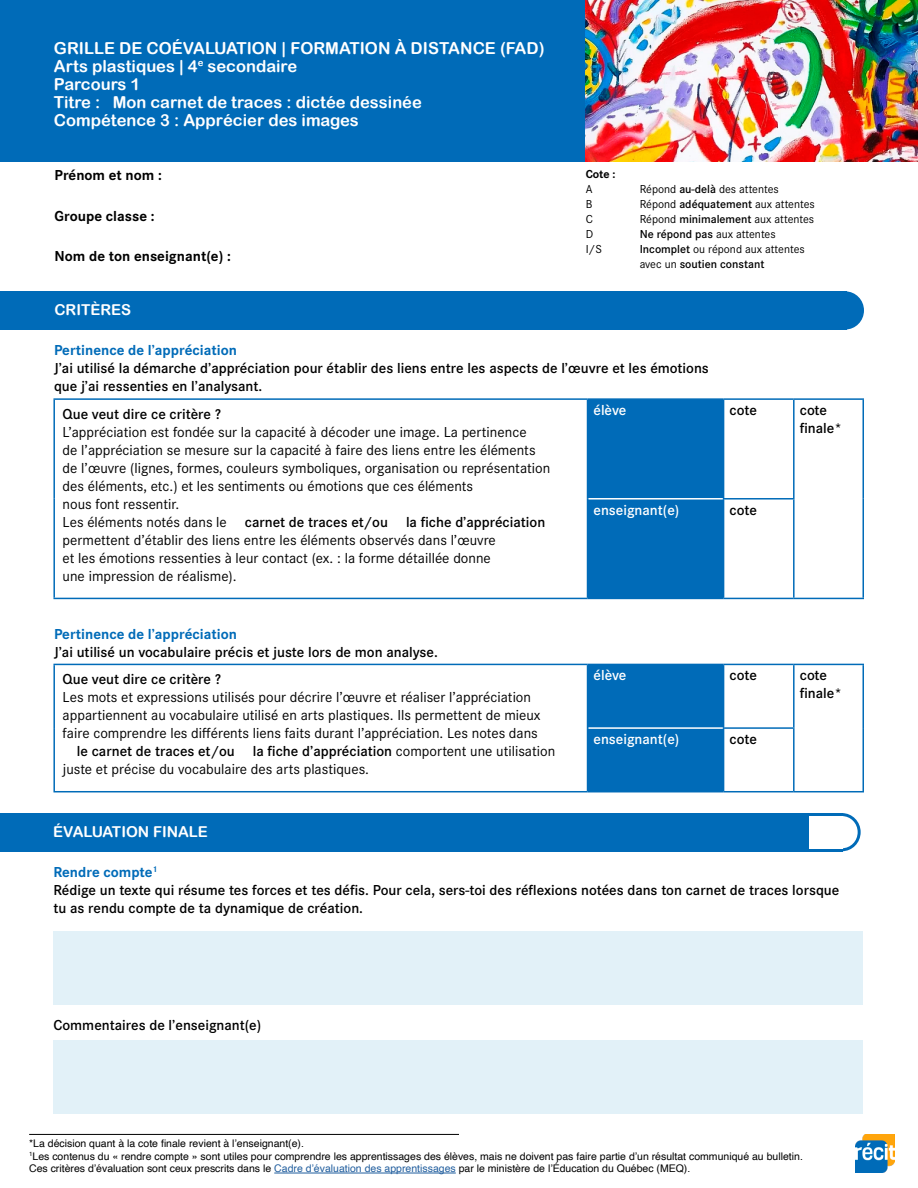
<style>
.page{position:relative;width:918px;height:1188px;background:#fff}
.page>*{position:absolute;margin:0;border:0;box-sizing:border-box;transform-origin:0 0}
.t1{font:16.5px/18px "Arial Rounded MT Bold";color:#fff}
.t2{font:15px/18px "Corporate S Pro";color:#000}
.t3{font:600 15px/18px "Corporate S Pro";color:#000}
.t4{font:700 15px "Corporate S Pro";color:#006bb8}
.t5{font:700 15px "Corporate S Pro";color:#000}
.t6{font:600 15px "Corporate S Pro";color:#fff}
.t7{font:15px "Arial Rounded MT Bold";color:#fff}
.t8{font:12px/15px "Corporate S Pro";color:#000}
.t9{font:600 12px "Corporate S Pro";color:#000}
.t10{font:700 12px "Corporate S Pro";color:#000}
.t11{font:10.5px/12.6px "Helvetica";color:#000}
.s1{font-weight:600}
.s2{font-weight:400}
.s3{font-weight:700;color:#006bb8}
.s4{color:#215e9e}
</style>
<div class="page">
<img style="left:856px;top:1134px;width:38px;height:38px">
<hr style="left:274px;top:1173px;width:182px;height:1px;background:#215e9e">
<hr style="left:29px;top:1134px;width:430px;height:1px;background:#000">
<div style="left:0;top:0;width:918px;height:161px;background:#006bb8"></div>
<img style="left:585px;top:0;width:333px;height:161px">
<div style="left:0;top:291px;width:847px;height:39px;background:#006bb8"></div>
<div style="left:826px;top:291px;width:38px;height:39px;background:#006bb8;border-radius:50%"></div>
<div style="left:588px;top:400px;width:135px;height:198px;background:#006bb8"></div>
<hr style="left:53px;top:398px;width:535px;height:2px;background:#006bb8">
<hr style="left:53px;top:400px;width:2px;height:99px;background:#006bb8">
<hr style="left:53px;top:499px;width:2px;height:99px;background:#006bb8">
<hr style="left:53px;top:598px;width:535px;height:1px;background:#006bb8">
<hr style="left:724px;top:398px;width:70px;height:2px;background:#006bb8">
<hr style="left:794px;top:398px;width:70px;height:2px;background:#006bb8">
<hr style="left:793px;top:400px;width:2px;height:98px;background:#006bb8">
<hr style="left:862px;top:400px;width:2px;height:99px;background:#006bb8">
<hr style="left:723px;top:498px;width:72px;height:2px;background:#006bb8">
<hr style="left:793px;top:500px;width:2px;height:98px;background:#006bb8">
<hr style="left:862px;top:499px;width:2px;height:99px;background:#006bb8">
<hr style="left:724px;top:598px;width:70px;height:1px;background:#006bb8">
<hr style="left:794px;top:598px;width:70px;height:1px;background:#006bb8">
<hr style="left:588px;top:498px;width:135px;height:2px;background:#fff">
<hr style="left:588px;top:398px;width:136px;height:2px;background:#006bb8">
<hr style="left:587px;top:400px;width:1px;height:99px;background:#006bb8">
<hr style="left:723px;top:400px;width:1px;height:98px;background:#006bb8">
<hr style="left:587px;top:499px;width:1px;height:99px;background:#006bb8">
<hr style="left:723px;top:500px;width:1px;height:98px;background:#006bb8">
<hr style="left:588px;top:598px;width:136px;height:1px;background:#006bb8">
<div style="left:588px;top:665px;width:135px;height:126px;background:#006bb8"></div>
<hr style="left:53px;top:664px;width:535px;height:1px;background:#006bb8">
<hr style="left:53px;top:665px;width:2px;height:63px;background:#006bb8">
<hr style="left:53px;top:728px;width:2px;height:63px;background:#006bb8">
<hr style="left:53px;top:791px;width:535px;height:1px;background:#006bb8">
<hr style="left:724px;top:664px;width:70px;height:1px;background:#006bb8">
<hr style="left:794px;top:664px;width:70px;height:1px;background:#006bb8">
<hr style="left:793px;top:665px;width:2px;height:62px;background:#006bb8">
<hr style="left:862px;top:665px;width:2px;height:63px;background:#006bb8">
<hr style="left:723px;top:727px;width:72px;height:2px;background:#006bb8">
<hr style="left:793px;top:729px;width:2px;height:62px;background:#006bb8">
<hr style="left:862px;top:728px;width:2px;height:63px;background:#006bb8">
<hr style="left:724px;top:791px;width:70px;height:1px;background:#006bb8">
<hr style="left:794px;top:791px;width:70px;height:1px;background:#006bb8">
<hr style="left:588px;top:727px;width:135px;height:2px;background:#fff">
<hr style="left:588px;top:664px;width:136px;height:1px;background:#006bb8">
<hr style="left:587px;top:665px;width:1px;height:63px;background:#006bb8">
<hr style="left:723px;top:665px;width:1px;height:62px;background:#006bb8">
<hr style="left:587px;top:728px;width:1px;height:63px;background:#006bb8">
<hr style="left:723px;top:729px;width:1px;height:62px;background:#006bb8">
<hr style="left:588px;top:791px;width:136px;height:1px;background:#006bb8">
<div style="left:0;top:813px;width:842px;height:38px;background:#006bb8"></div>
<div style="left:823px;top:813px;width:38px;height:38px;border:3px solid #006bb8;border-radius:50%"></div>
<div style="left:809px;top:816px;width:33px;height:32px;background:#fff"></div>
<div style="left:53px;top:1040px;width:810px;height:74px;background:#e2f1f8"></div>
<div style="left:53px;top:931px;width:810px;height:74px;background:#e2f1f8"></div>
<p class="t1" style="left:54px;top:38px;width:492px">GRILLE DE COÉVALUATION | FORMATION À DISTANCE (FAD)<br>Arts plastiques | 4<sup>e</sup> secondaire<br>Parcours 1<br>Titre : Mon carnet de traces : dictée dessinée<br>Compétence 3 : Apprécier des images</p>
<p class="t5" style="left:55px;top:163px;width:109px">Prénom et nom :</p>
<p class="t5" style="left:55px;top:204px;width:102px">Groupe classe :</p>
<p class="t5" style="left:55px;top:244px;width:178px">Nom de ton enseignant(e) :</p>
<p class="t7" style="left:55px;top:301px;width:78px">CRITÈRES</p>
<p class="t10" style="left:586px;top:165px;width:31px">Cote :</p>
<p class="t8" style="left:586px;top:181px;width:8px">A</p>
<p class="t8" style="left:640px;top:181px;width:141px">Répond <span class="s1">au-delà</span> des attentes</p>
<p class="t8" style="left:586px;top:196px;width:8px">B</p>
<p class="t8" style="left:640px;top:196px;width:177px">Répond <span class="s1">adéquatement</span> aux attentes</p>
<p class="t8" style="left:586px;top:211px;width:9px">C</p>
<p class="t8" style="left:640px;top:211px;width:176px">Répond <span class="s1">minimalement</span> aux attentes</p>
<p class="t8" style="left:586px;top:226px;width:9px">D</p>
<p class="t9" style="left:640px;top:225px;width:137px">Ne répond pas <span class="s2">aux attentes</span></p>
<p class="t8" style="left:586px;top:241px;width:18px">I/S</p>
<p class="t8" style="left:640px;top:241px;width:167px"><span class="s1">Incomplet</span> ou répond aux attentes avec un <span class="s1">soutien constant</span></p>
<p class="t4" style="left:54px;top:338px;width:185px">Pertinence de l’appréciation</p>
<p class="t3" style="left:54px;top:358px;width:656px">J’ai utilisé la démarche d’appréciation pour établir des liens entre les aspects de l’œuvre et les émotions que j’ai ressenties en l’analysant.</p>
<p class="t3" style="left:63px;top:404px;width:160px">Que veut dire ce critère ?</p>
<p class="t2" style="left:63px;top:422px;width:489px">L’appréciation est fondée sur la capacité à décoder une image. La pertinence<br>de l’appréciation se mesure sur la capacité à faire des liens entre les éléments de l’œuvre (lignes, formes, couleurs symboliques, organisation ou représentation des éléments, etc.) et les sentiments ou émotions que ces éléments<br>nous font ressentir.<br>Les éléments notés dans le <span class="s1">carnet de traces et/ou la fiche d’appréciation </span>permettent d’établir des liens entre les éléments observés dans l’œuvre<br>et les émotions ressenties à leur contact (ex. : la forme détaillée donne<br>une impression de réalisme).</p>
<p class="t4" style="left:54px;top:623px;width:185px">Pertinence de l’appréciation</p>
<p class="t3" style="left:54px;top:642px;width:385px">J’ai utilisé un vocabulaire précis et juste lors de mon analyse.</p>
<p class="t3" style="left:63px;top:670px;width:160px">Que veut dire ce critère ?</p>
<p class="t2" style="left:63px;top:687px;width:470px">Les mots et expressions utilisés pour décrire l’œuvre et réaliser l’appréciation</p>
<p class="t2" style="left:63px;top:705px;width:479px">appartiennent au vocabulaire utilisé en arts plastiques. Ils permettent de mieux</p>
<p class="t2" style="left:63px;top:723px;width:477px">faire comprendre les différents liens faits durant l’appréciation. Les notes dans</p>
<p class="t3" style="left:77px;top:742px;width:480px">le carnet de traces et/ou la fiche d’appréciation <span class="s2">comportent une utilisation</span></p>
<p class="t2" style="left:63px;top:759px;width:308px">juste et précise du vocabulaire des arts plastiques.</p>
<p class="t6" style="left:594px;top:399px;width:34px">élève</p>
<p class="t3" style="left:730px;top:400px;width:29px">cote</p>
<p class="t3" style="left:800px;top:400px;width:44px">cote finale*</p>
<p class="t6" style="left:594px;top:499px;width:87px">enseignant(e)</p>
<p class="t3" style="left:730px;top:500px;width:29px">cote</p>
<p class="t6" style="left:594px;top:664px;width:34px">élève</p>
<p class="t3" style="left:730px;top:666px;width:29px">cote</p>
<p class="t3" style="left:800px;top:666px;width:44px">cote finale*</p>
<p class="t6" style="left:594px;top:728px;width:87px">enseignant(e)</p>
<p class="t3" style="left:730px;top:729px;width:29px">cote</p>
<p class="t7" style="left:53px;top:823px;width:156px">ÉVALUATION FINALE</p>
<p class="t3" style="left:53px;top:862px;width:787px"><span class="s3">Rendre compte</span><sup>1<br></sup>Rédige un texte qui résume tes forces et tes défis. Pour cela, sers-toi des réflexions notées dans ton carnet de traces lorsque tu as rendu compte de ta dynamique de création.</p>
<p class="t3" style="left:53px;top:1015px;width:209px">Commentaires de l’enseignant(e)</p>
<p class="t11" style="left:29px;top:1138px;width:775px">*La décision quant à la cote finale revient à l’enseignant(e).<br><sup>1</sup>Les contenus du « rendre compte » sont utiles pour comprendre les apprentissages des élèves, mais ne doivent pas faire partie d’un résultat communiqué au bulletin.</p>
<p class="t11" style="left:29px;top:1163px;width:663px">Ces critères d’évaluation sont ceux prescrits dans le <span class="s4">Cadre d’évaluation des apprentissages</span> par le ministère de l’Éducation du Québec (MEQ).</p>
</div>
